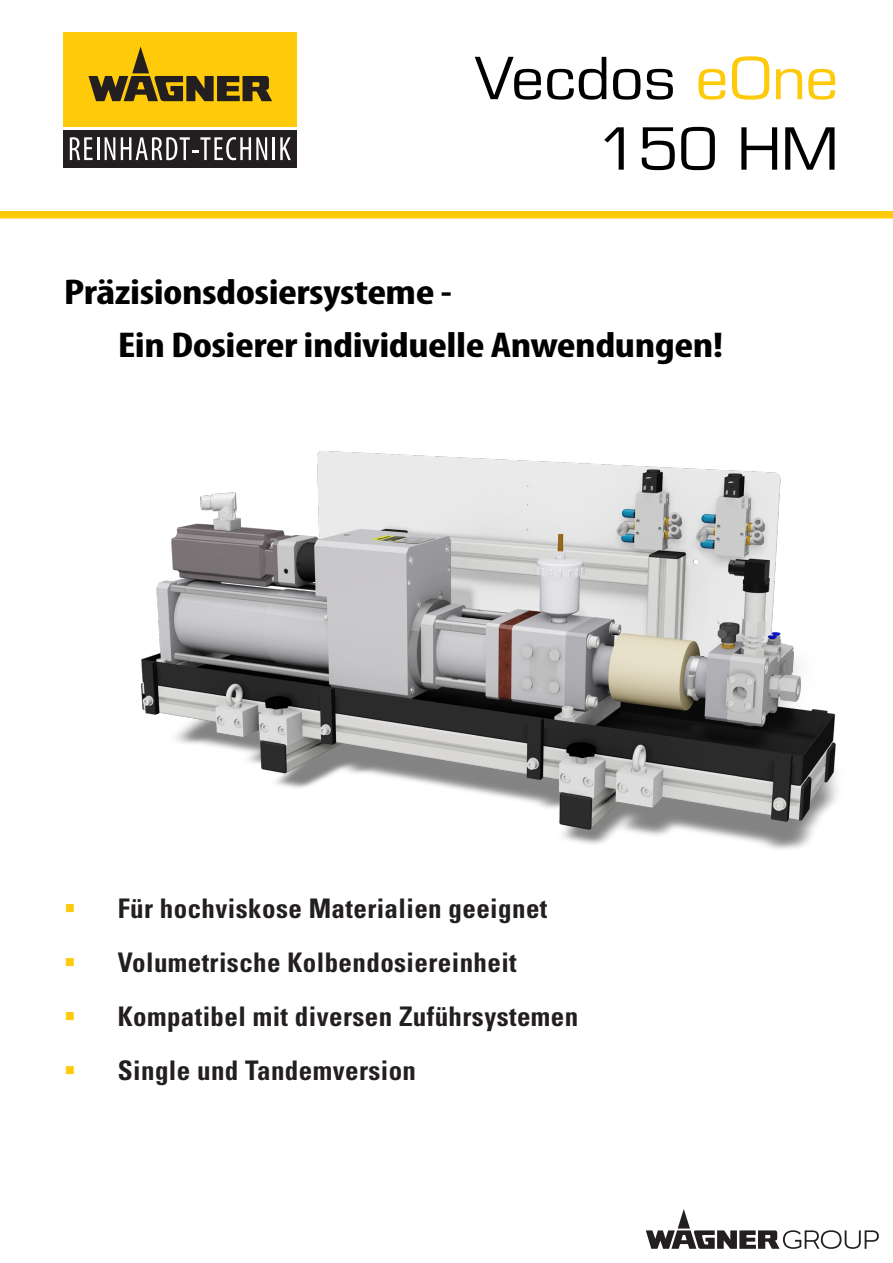
<style>
.page{position:relative;width:893px;height:1263px;background:#fff}
.page>*{position:absolute;margin:0;border:0;box-sizing:border-box;transform-origin:0 0}
.t1{font:condensed 58.5px/70.5px "Eurostile LT Std";letter-spacing:-.01em;color:#000001;text-align:right;scale:1.25 1}
.t2{font:700 condensed 36px/52.5px "Myriad Pro";letter-spacing:-.01em;color:#000001;scale:1.25 1}
.t3{font:700 condensed 27px "Univers LT Std";letter-spacing:.015em;color:#231f20}
.s1{color:#feca0a}
.s2{color:#000002}
</style>
<div class="page">
<img style="left:141px;top:451px;width:696px;height:398px">
<div style="left:64px;top:130px;width:233px;height:38px;background:#231f20"></div>
<svg style="left:70px;top:137px;width:23px;height:23px"></svg>
<hr style="left:97px;top:137px;width:2px;height:23px;background:#fff">
<svg style="left:105px;top:137px;width:10px;height:23px"></svg>
<svg style="left:121px;top:137px;width:146px;height:23px"></svg>
<hr style="left:272px;top:137px;width:3px;height:23px;background:#fff">
<svg style="left:280px;top:137px;width:11px;height:23px"></svg>
<div style="left:64px;top:32px;width:233px;height:94px;background:#feca0a"></div>
<svg style="left:88px;top:47px;width:184px;height:54px"></svg>
<svg style="left:646px;top:1209px;width:233px;height:40px"></svg>
<div style="left:0;top:211px;width:893px;height:7px;background:#feca0a"></div>
<p class="t1" style="left:474px;top:42px;width:294px">Vecdos <span class="s1">eOne<br></span><span class="s2">150 HM</span></p>
<p class="t2" style="left:118px;top:265px;width:486px;text-indent:-54px">Präzisionsdosiersysteme -<br>Ein Dosierer individuelle Anwendungen!</p>
<p class="t3" style="left:118px;top:892px;width:431px">Für hochviskose Materialien geeignet</p>
<p class="t3" style="left:118px;top:946px;width:400px">Volumetrische Kolbendosiereinheit</p>
<p class="t3" style="left:118px;top:1000px;width:462px">Kompatibel mit diversen Zuführsystemen</p>
<p class="t3" style="left:118px;top:1054px;width:300px">Single und Tandemversion</p>
</div>
